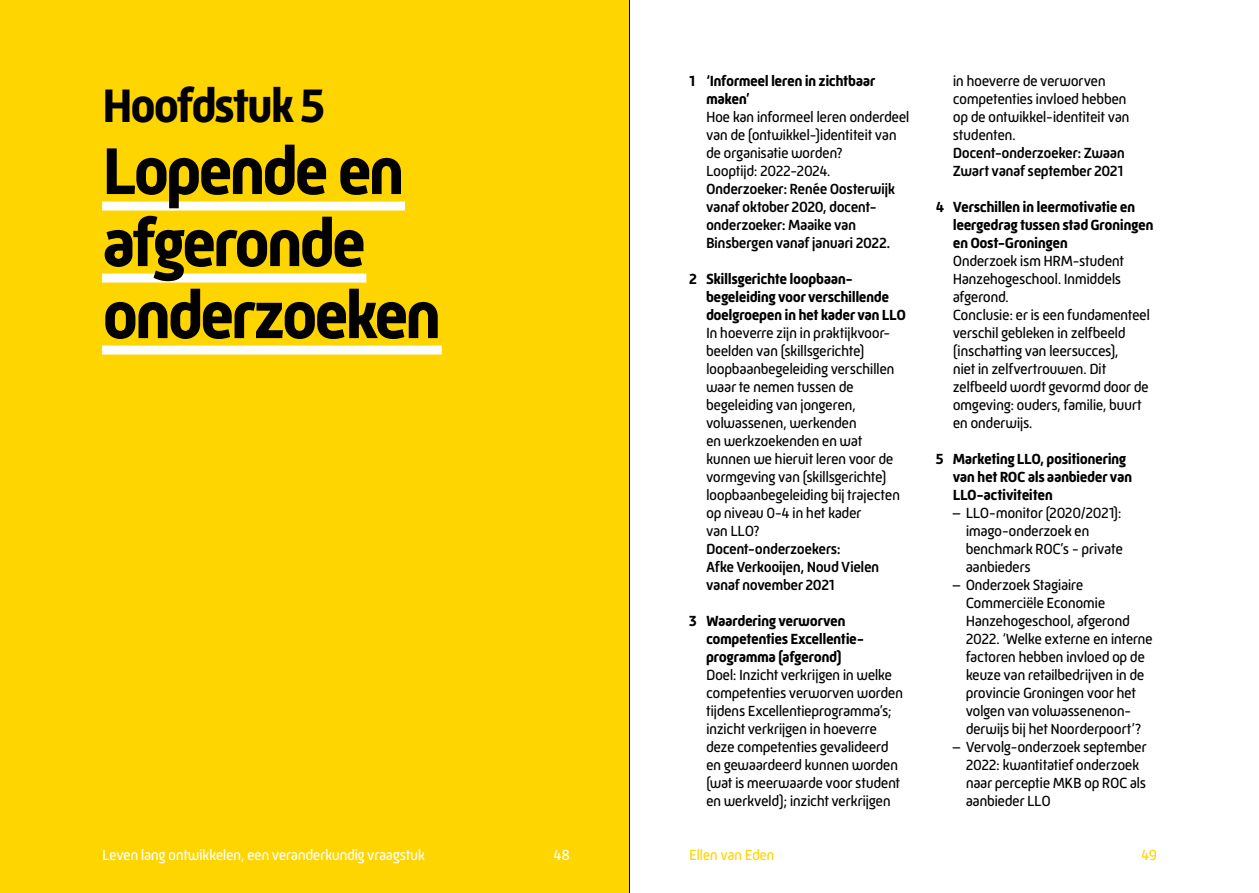
<style>
.page{position:relative;width:1259px;height:893px;background:#fff}
.page>*{position:absolute;margin:0;border:0;box-sizing:border-box;transform-origin:0 0}
.t1{font:700 67.5px/72px "Mic 32 New";letter-spacing:-.06em;color:#000}
.t2{font:700 48px "Mic 32 New";letter-spacing:-.055em;color:#000}
.t3{font:15px/18px "Mic 32 New";letter-spacing:-.035em;color:#000}
.t4{font:700 15px/18px "Mic 32 New";letter-spacing:-.03em;color:#000}
.t5{font:500 15px/18px "Mic 32 New";letter-spacing:-.03em;color:#000}
.t6{font:15px "Mic 32 New";letter-spacing:-.035em;color:#fff}
.t7{font:15px "Mic 32 New";letter-spacing:-.035em;color:#ffd500}
</style>
<div class="page">
<div style="left:0;top:0;width:629px;height:893px;background:#ffd500"></div>
<div style="left:102px;top:202px;width:303px;height:9px;background:#fff"></div>
<div style="left:102px;top:274px;width:264px;height:9px;background:#fff"></div>
<div style="left:102px;top:346px;width:340px;height:9px;background:#fff"></div>
<hr style="left:629px;top:0;width:1px;height:893px;background:#000">
<h2 class="t2" style="left:102px;top:78px;width:225px">Hoofdstuk 5</h2>
<h1 class="t1" style="left:102px;top:135px;width:341px">Lopende en afgeronde onderzoeken</h1>
<p class="t4" style="left:706px;top:72px;width:171px;text-indent:-17px">1 ‘Informeel leren in zichtbaar maken’</p>
<p class="t3" style="left:706px;top:108px;width:205px">Hoe kan informeel leren onderdeel van de (ontwikkel-)identiteit van de organisatie worden?<br>Looptijd: 2022-2024.</p>
<p class="t5" style="left:706px;top:180px;width:191px">Onderzoeker: Renée Oosterwijk vanaf oktober 2020, docent&shy;onderzoeker: Maaike van<br>Binsbergen vanaf januari 2022.</p>
<p class="t4" style="left:706px;top:270px;width:202px;text-indent:-17px">2 Skillsgerichte loopbaan&shy;begeleiding voor verschillende doelgroepen in het kader van LLO</p>
<p class="t3" style="left:706px;top:324px;width:196px">In hoeverre zijn in praktijkvoor&shy;beelden van (skillsgerichte) loopbaanbegeleiding verschillen waar te nemen tussen de begeleiding van jongeren, volwassenen, werkenden<br>en werkzoekenden en wat kunnen we hieruit leren voor de vormgeving van (skillsgerichte) loopbaanbegeleiding bij trajecten op niveau 0-4 in het kader<br>van LLO?</p>
<p class="t5" style="left:706px;top:540px;width:175px">Docent-onderzoekers:<br>Afke Verkooijen, Noud Vielen vanaf november 2021</p>
<p class="t4" style="left:706px;top:612px;width:160px;text-indent:-17px">3 Waardering verworven competenties Excellentie&shy;programma (afgerond)</p>
<p class="t3" style="left:706px;top:666px;width:199px">Doel: Inzicht verkrijgen in welke competenties verworven worden tijdens Excellentieprogramma’s; inzicht verkrijgen in hoeverre deze competenties gevalideerd en gewaardeerd kunnen worden (wat is meerwaarde voor student en werkveld); inzicht verkrijgen</p>
<p class="t3" style="left:952px;top:72px;width:178px">in hoeverre de verworven competenties invloed hebben op de ontwikkel-identiteit van studenten.</p>
<p class="t5" style="left:952px;top:144px;width:174px">Docent-onderzoeker: Zwaan<br>Zwart vanaf september 2021</p>
<p class="t4" style="left:952px;top:198px;width:202px;text-indent:-17px">4 Verschillen in leermotivatie en leergedrag tussen stad Groningen en Oost-Groningen</p>
<p class="t3" style="left:952px;top:252px;width:199px">Onderzoek ism HRM-student<br>Hanzehogeschool. Inmiddels afgerond.<br>Conclusie: er is een fundamenteel verschil gebleken in zelfbeeld (inschatting van leersucces),<br>niet in zelfvertrouwen. Dit zelfbeeld wordt gevormd door de omgeving: ouders, familie, buurt en onderwijs.</p>
<p class="t4" style="left:952px;top:450px;width:181px;text-indent:-17px">5 Marketing LLO, positionering van het ROC als aanbieder van<br>LLO-activiteiten</p>
<p class="t3" style="left:965px;top:504px;width:159px;text-indent:-13px">– LLO-monitor (2020/2021): imago-onderzoek en benchmark ROC’s - private aanbieders</p>
<p class="t3" style="left:965px;top:576px;width:189px;text-indent:-13px">– Onderzoek Stagiaire<br>Commerciële Economie<br>Hanzehogeschool, afgerond<br>2022. ‘Welke externe en interne factoren hebben invloed op de keuze van retailbedrijven in de provincie Groningen voor het volgen van volwassenenon&shy;derwijs bij het Noorderpoort’?</p>
<p class="t3" style="left:965px;top:738px;width:182px;text-indent:-13px">– Vervolg-onderzoek september<br>2022: kwantitatief onderzoek naar perceptie MKB op ROC als aanbieder LLO</p>
<p class="t6" style="left:102px;top:846px;width:324px">Leven lang ontwikkelen, een veranderkundig vraagstuk</p>
<p class="t6" style="left:553px;top:846px;width:18px">48</p>
<p class="t7" style="left:689px;top:846px;width:87px">Ellen van Eden</p>
<p class="t7" style="left:1141px;top:846px;width:17px">49</p>
</div>
